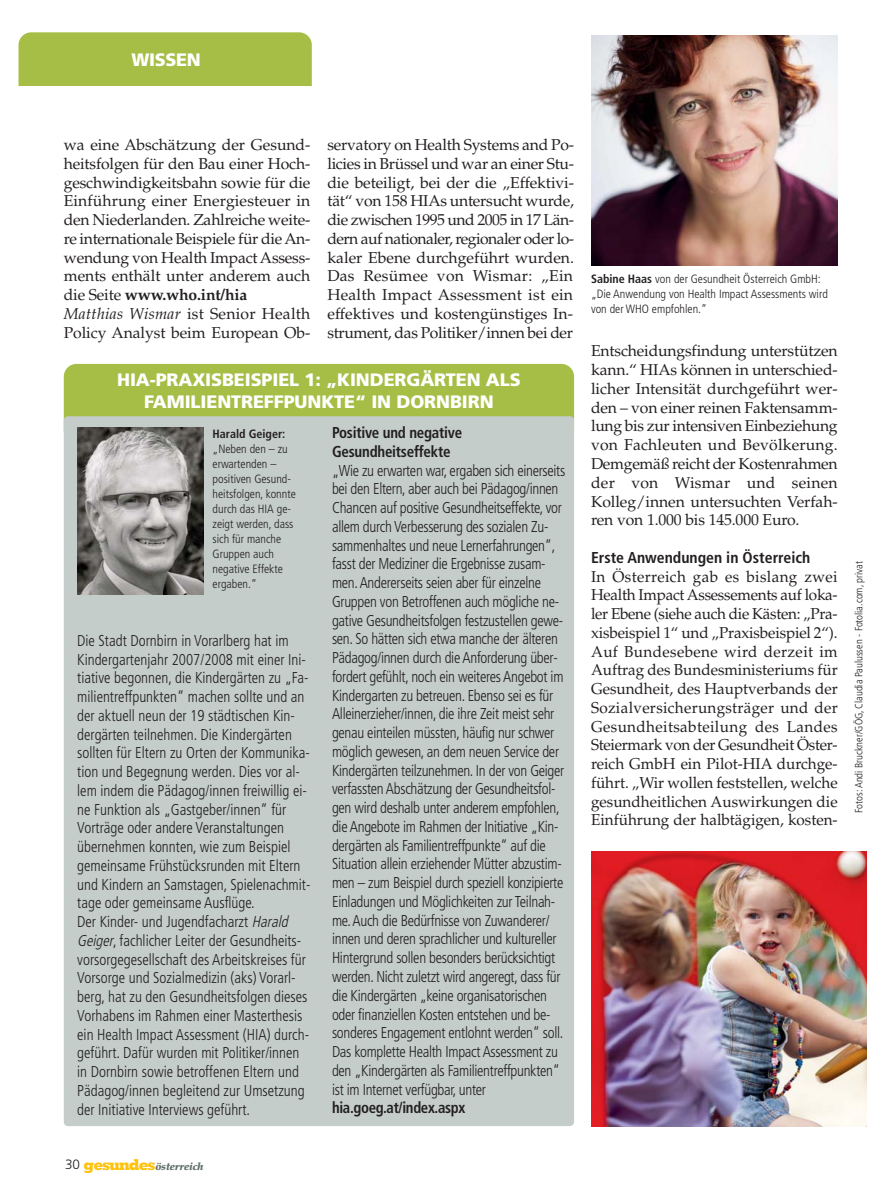
<style>
.page{position:relative;width:893px;height:1191px;background:#fff}
.page>*{position:absolute;margin:0;border:0;box-sizing:border-box;transform-origin:0 0}
.t1{font:900 18px/21.6px "Frutiger";letter-spacing:-.005em;color:#fff;text-align:center}
.t2{font:15.75px/18.8px "Palatino";letter-spacing:-.005em;color:#231f20;text-align:justify}
.t3{font:300 condensed 15.75px/18.8px "Frutiger";letter-spacing:-.02em;color:#231f20;scale:.94 1}
.t4{font:300 condensed 15.75px/18.8px "Frutiger";color:#231f20;scale:.95 1}
.t5{font:700 condensed 15.75px/18.8px "Frutiger";letter-spacing:-.015em;color:#231f20;scale:.95 1}
.t6{font:700 condensed 15.75px "Frutiger";letter-spacing:-.015em;color:#231f20}
.t7{font:700 condensed 15.75px "Frutiger";letter-spacing:-.015em;color:#231f20;scale:.94 1}
.t8{font:300 condensed 12px/15px "Frutiger";color:#231f20}
.t9{font:700 condensed 12px "Frutiger";color:#231f20}
.t10{font:300 condensed 10.5px "Frutiger";color:#231f20}
.t11{font:italic 900 10.5px "Palatino";letter-spacing:-.02em;color:#5e6e66}
.s1{font-weight:700}
.s2{font-style:italic}
.s3{font-family:"Frutiger";font-weight:300;font-style:normal;font-size:13.5px;color:#231f20}
.s4{font-family:"Memphis";font-weight:800;font-style:normal;font-size:15px;color:#ffc20d}
</style>
<div class="page">
<img style="left:591px;top:851px;width:276px;height:275px">
<div style="left:19px;top:32px;width:293px;height:67px;background:#a6be45;border-radius:13px"></div>
<div style="left:4px;top:86px;width:323px;height:68px;background:#fff"></div>
<img style="left:591px;top:35px;width:247px;height:230px">
<div style="left:64px;top:364px;width:510px;height:79px;background:#a6be45;border-radius:13px"></div>
<div style="left:64px;top:416px;width:510px;height:710px;background:#c4cdc9;border-radius:4px"></div>
<img style="left:78px;top:427px;width:126px;height:168px">
<p class="t1" style="left:131px;top:50px;width:71px">WISSEN</p>
<p class="t2" style="left:64px;top:137px;width:248px;text-align:left">wa eine Abschätzung der Gesund&shy;heitsfolgen für den Bau einer Hoch&shy;geschwindigkeitsbahn sowie für die Einführung einer Energiesteuer in den Niederlanden. Zahlreiche weite&shy;re internationale Beispiele für die An&shy;wendung von Health Impact Assess&shy;ments enthält unter anderem auch die Seite <span class="s1">www.who.int/hia </span><span class="s2">Matthias Wismar</span> ist Senior Health Policy Analyst beim European Ob-</p>
<p class="t2" style="left:327px;top:137px;width:248px">servatory on Health Systems and Po&shy;licies in Brüssel und war an einer Stu&shy;die beteiligt, bei der die „Effektivi&shy;tät“ von 158 HIAs untersucht wurde, die zwischen 1995 und 2005 in 17 Län&shy;dern auf nationaler, regionaler oder lo&shy;kaler Ebene durchgeführt wurden.<br>Das Resümee von Wismar: „Ein Health Impact Assessment ist ein effektives und kostengünstiges In&shy;strument, das Politiker/innen bei der</p>
<p class="t1" style="left:117px;top:370px;width:405px">HIA-PRAXISBEISPIEL 1: „KINDERGÄRTEN ALS<br>FAMILIENTREFFPUNKTE“ IN DORNBIRN</p>
<p class="t9" style="left:213px;top:428px;width:74px">Harald Geiger:</p>
<p class="t8" style="left:213px;top:442px;width:85px">„Neben den – zu erwartenden – positiven Gesund&shy;heitsfolgen, konnte durch das HIA ge&shy;zeigt werden, dass sich für manche<br>Gruppen auch negative Effekte ergaben.“</p>
<p class="t4" style="left:77px;top:632px;width:247px">Die Stadt Dornbirn in Vorarlberg hat im Kindergartenjahr 2007/2008 mit einer Ini&shy;tiative begonnen, die Kindergärten zu „Fa&shy;milientreffpunkten“ machen sollte und an der aktuell neun der 19 städtischen Kin&shy;dergärten teilnehmen. Die Kindergärten sollten für Eltern zu Orten der Kommunika&shy;tion und Begegnung werden. Dies vor al&shy;lem indem die Pädagog/innen freiwillig ei&shy;ne Funktion als „Gastgeber/innen“ für Vorträge oder andere Veranstaltungen übernehmen konnten, wie zum Beispiel gemeinsame Frühstücksrunden mit Eltern und Kindern an Samstagen, Spielenachmit&shy;tage oder gemeinsame Ausflüge.<br>Der Kinder- und Jugendfacharzt <span class="s2">Harald Geiger</span>, fachlicher Leiter der Gesundheits&shy;vorsorgegesellschaft des Arbeitskreises für Vorsorge und Sozialmedizin (aks) Vorarl&shy;berg, hat zu den Gesundheitsfolgen dieses Vorhabens im Rahmen einer Masterthesis ein Health Impact Assessment (HIA) durch&shy;geführt. Dafür wurden mit Politiker/innen in Dornbirn sowie betroffenen Eltern und Pädagog/innen begleitend zur Umsetzung der Initiative Interviews geführt.</p>
<p class="t11" style="left:65px;top:1161px;width:140px"><span class="s3">30</span> <span class="s4">gesundes</span>österreich</p>
<p class="t5" style="left:332px;top:424px;width:139px">Positive und negative<br>Gesundheitseffekte</p>
<p class="t3" style="left:332px;top:462px;width:250px">„Wie zu erwarten war, ergaben sich einerseits bei den Eltern, aber auch bei Pädagog/innen Chancen auf positive Gesundheitseffekte, vor allem durch Verbesserung des sozialen Zu&shy;sammenhaltes und neue Lernerfahrungen“, fasst der Mediziner die Ergebnisse zusam&shy;men.Andererseits seien aber für einzelne Gruppen von Betroffenen auch mögliche ne&shy;gative Gesundheitsfolgen festzustellen gewe&shy;sen. So hätten sich etwa manche der älteren Pädagog/innen durch die Anforderung über&shy;fordert gefühlt, noch ein weiteres Angebot im Kindergarten zu betreuen. Ebenso sei es für Alleinerzieher/innen, die ihre Zeit meist sehr genau einteilen müssten, häufig nur schwer möglich gewesen, an dem neuen Service der Kindergärten teilzunehmen. In der von Geiger verfassten Abschätzung der Gesundheitsfol&shy;gen wird deshalb unter anderem empfohlen, die Angebote im Rahmen der Initiative „Kin&shy;dergärten als Familientreffpunkte“ auf die Situation allein erziehender Mütter abzustim&shy;men – zum Beispiel durch speziell konzipierte Einladungen und Möglichkeiten zur Teilnah&shy;me.Auch die Bedürfnisse von Zuwanderer/ innen und deren sprachlicher und kultureller Hintergrund sollen besonders berücksichtigt werden. Nicht zuletzt wird angeregt, dass für die Kindergärten „keine organisatorischen oder finanziellen Kosten entstehen und be&shy;sonderes Engagement entlohnt werden“ soll.<br>Das komplette Health Impact Assessment zu den „Kindergärten als Familientreffpunkten“ ist im Internet verfügbar, unter</p>
<p class="t7" style="left:332px;top:1101px;width:143px">hia.goeg.at/index.aspx</p>
<p class="t8" style="left:591px;top:272px;width:238px"><span class="s1">Sabine Haas</span> von der Gesundheit Österreich GmbH: „Die Anwendung von Health Impact Assessments wird von der WHO empfohlen.“</p>
<p class="t2" style="left:591px;top:343px;width:248px">Entscheidungsfindung unterstützen kann.“ HIAs können in unterschied&shy;licher Intensität durchgeführt wer&shy;den – von einer reinen Faktensamm&shy;lung bis zur intensiven Einbeziehung von Fachleuten und Bevölkerung.<br>Demgemäß reicht der Kostenrahmen der von Wismar und seinen Kolleg/innen untersuchten Verfah&shy;ren von 1.000 bis 145.000 Euro.</p>
<p class="t6" style="left:591px;top:551px;width:221px">Erste Anwendungen in Österreich</p>
<p class="t2" style="left:591px;top:568px;width:248px">In Österreich gab es bislang zwei Health Impact Assessements auf loka&shy;ler Ebene (siehe auch die Kästen: „Pra&shy;xisbeispiel 1“ und „Praxisbeispiel 2“).<br>Auf Bundesebene wird derzeit im Auftrag des Bundesministeriums für Gesundheit, des Hauptverbands der Sozialversicherungsträger und der Gesundheitsabteilung des Landes Steiermark von der Gesundheit Öster&shy;reich GmbH ein Pilot-HIA durchge&shy;führt. „Wir wollen feststellen, welche gesundheitlichen Auswirkungen die Einführung der halbtägigen, kosten-</p>
<p class="t10" style="left:855px;top:812px;width:253px;rotate:-90deg">Fotos: Andi Bruckner/GÖG, Claudia Paulussen - Fotolia.com, privat</p>
</div>
